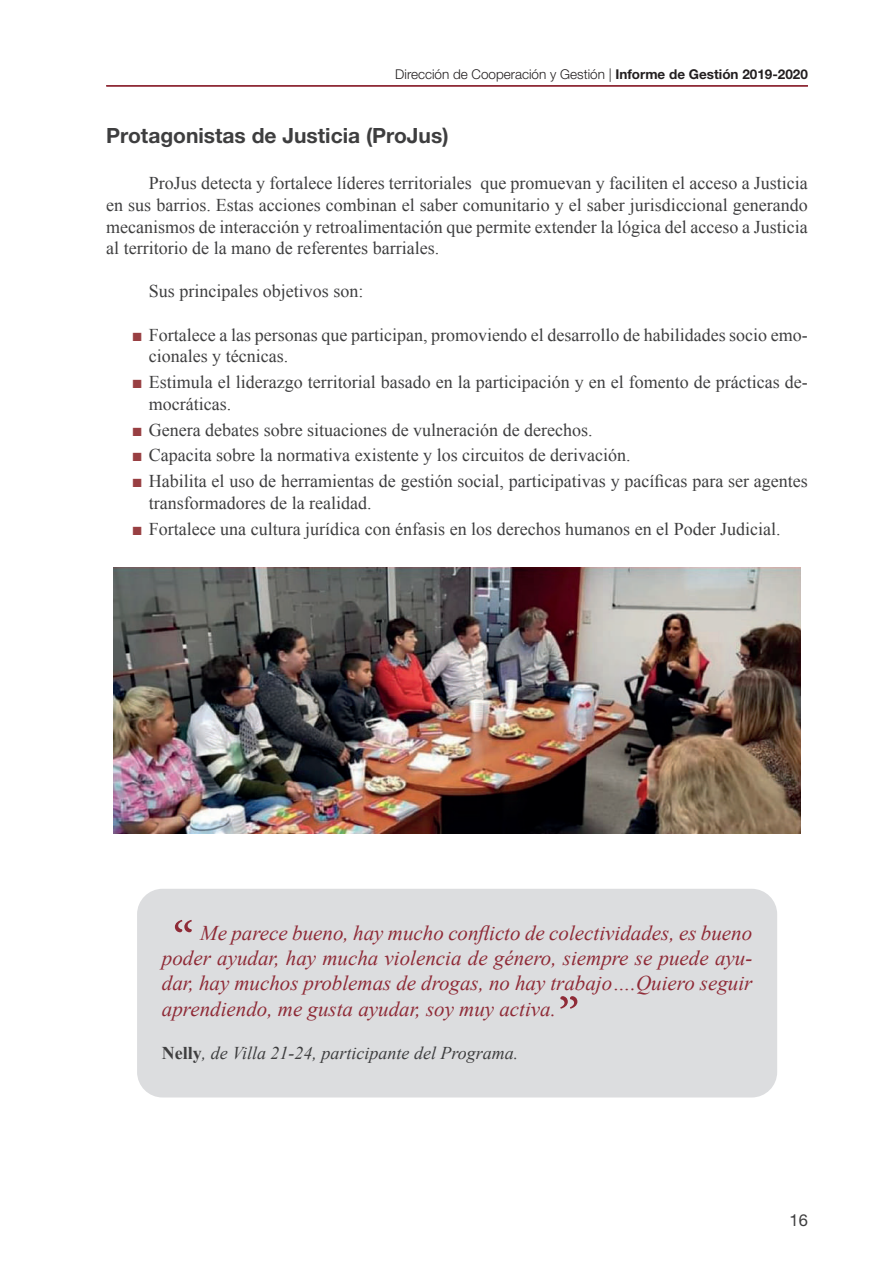
<style>
.page{position:relative;width:893px;height:1263px;background:#fff}
.page>*{position:absolute;margin:0;border:0;box-sizing:border-box;transform-origin:0 0}
.t1{font:italic 21px/25.2px "Times New Roman";color:#8f2b37;text-align:justify}
.t2{font:700 21px "Helvetica Neue LT Std";color:#3e3e3f}
.t3{font:18px/21.6px "Times New Roman";color:#3e3e3f}
.t4{font:italic 18px "Times New Roman";color:#3e3e3f}
.t5{font:16.5px "Helvetica Neue LT Std";color:#3e3e3f}
.t6{font:300 13.5px "Helvetica Neue LT Std";color:#231f20}
.s1{font-weight:700}
.s2{color:#983f42}
.s3{font-weight:700;font-style:normal}
</style>
<div class="page">
<hr style="left:106px;top:85px;width:702px;height:2px;background:#8f2b37">
<img style="left:113px;top:568px;width:688px;height:265px">
<div style="left:137px;top:889px;width:640px;height:208px;background:#dcdddf;border-radius:26px"></div>
<svg style="left:560px;top:996px;width:17px;height:13px"></svg>
<svg style="left:175px;top:920px;width:17px;height:12px"></svg>
<p class="t6" style="left:395px;top:66px;width:414px">Dirección de Cooperación y Gestión | <span class="s1">Informe de Gestión 2019-2020</span></p>
<p class="t2" style="left:106px;top:122px;width:344px">Protagonistas de Justicia (ProJus)</p>
<p class="t3" style="left:106px;top:172px;width:703px;text-align:justify;text-indent:43px">ProJus detecta y fortalece líderes territoriales que promuevan y faciliten el acceso a Justicia en sus barrios. Estas acciones combinan el saber comunitario y el saber jurisdiccional generando mecanismos de interacción y retroalimentación que permite extender la lógica del acceso a Justicia al territorio de la mano de referentes barriales.</p>
<p class="t3" style="left:149px;top:280px;width:216px">Sus principales objetivos son:</p>
<p class="t3" style="left:149px;top:323px;width:661px;text-indent:-17px"><span class="s2">■</span> Fortalece a las personas que participan, promoviendo el desarrollo de habilidades socio emo&shy;cionales y técnicas.</p>
<p class="t3" style="left:149px;top:371px;width:661px;text-indent:-17px"><span class="s2">■</span> Estimula el liderazgo territorial basado en la participación y en el fomento de prácticas de&shy;mocráticas.</p>
<p class="t3" style="left:132px;top:418px;width:462px"><span class="s2">■</span> Genera debates sobre situaciones de vulneración de derechos.</p>
<p class="t3" style="left:132px;top:444px;width:500px"><span class="s2">■</span> Capacita sobre la normativa existente y los circuitos de derivación.</p>
<p class="t3" style="left:149px;top:470px;width:661px;text-indent:-17px"><span class="s2">■</span> Habilita el uso de herramientas de gestión social, participativas y pacíficas para ser agentes transformadores de la realidad.</p>
<p class="t3" style="left:132px;top:517px;width:650px"><span class="s2">■</span> Fortalece una cultura jurídica con énfasis en los derechos humanos en el Poder Judicial.</p>
<p class="t1" style="left:162px;top:920px;width:592px;text-indent:38px">Me parece bueno, hay mucho conflicto de colectividades, es bueno poder ayudar, hay mucha violencia de género, siempre se puede ayu&shy;dar, hay muchos problemas de drogas, no hay trabajo….Quiero seguir aprendiendo, me gusta ayudar, soy muy activa.</p>
<p class="t4" style="left:162px;top:1040px;width:358px"><span class="s3">Nelly</span>, de Villa 21-24, participante del Programa.</p>
<p class="t5" style="left:790px;top:1210px;width:20px">16</p>
</div>
